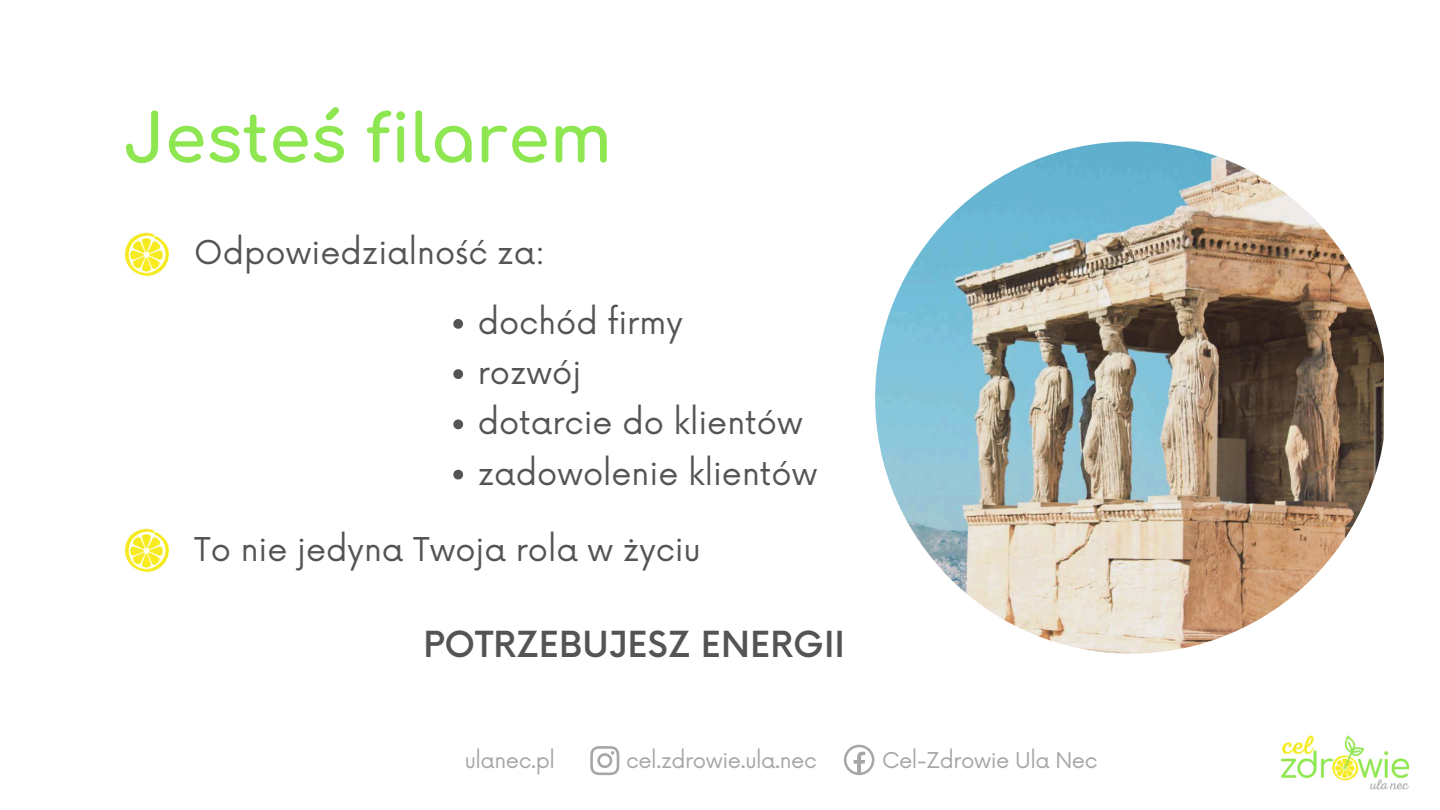
<style>
.page{position:relative;width:1440px;height:810px;background:#fff}
.page>*{position:absolute;margin:0;border:0;box-sizing:border-box;transform-origin:0 0}
.t1{font:700 66.7px "Comfortaa";color:#8ee651}
.t2{font:500 35px "Now";color:#545454}
.t3{font:32px/50.2px "Now";color:#545454}
.t4{font:21.2px "Now";letter-spacing:-.02em;color:#a6a6a6}
</style>
<div class="page">
<img style="left:125px;top:232px;width:44px;height:44px">
<img style="left:875px;top:142px;width:509px;height:512px">
<svg style="left:453px;top:319px;width:10px;height:10px"></svg>
<svg style="left:453px;top:369px;width:10px;height:10px"></svg>
<svg style="left:453px;top:419px;width:10px;height:10px"></svg>
<svg style="left:453px;top:470px;width:10px;height:9px"></svg>
<img style="left:125px;top:528px;width:44px;height:44px">
<img style="left:1280px;top:736px;width:129px;height:54px">
<svg style="left:590px;top:746px;width:29px;height:29px"></svg>
<svg style="left:844px;top:745px;width:30px;height:30px"></svg>
<h1 class="t1" style="left:123px;top:77px;width:491px">Jesteś filarem</h1>
<p class="t3" style="left:194px;top:225px;width:352px">Odpowiedzialność za:</p>
<p class="t3" style="left:478px;top:295px;width:341px">dochód firmy<br>rozwój<br>dotarcie do klientów zadowolenie klientów</p>
<p class="t3" style="left:194px;top:522px;width:508px">To nie jedyna Twoja rola w życiu</p>
<p class="t2" style="left:423px;top:617px;width:423px">POTRZEBUJESZ ENERGII</p>
<p class="t4" style="left:465px;top:743px;width:92px">ulanec.pl</p>
<p class="t4" style="left:626px;top:743px;width:192px">cel.zdrowie.ula.nec</p>
<p class="t4" style="left:882px;top:743px;width:217px">Cel-Zdrowie Ula Nec</p>
</div>
